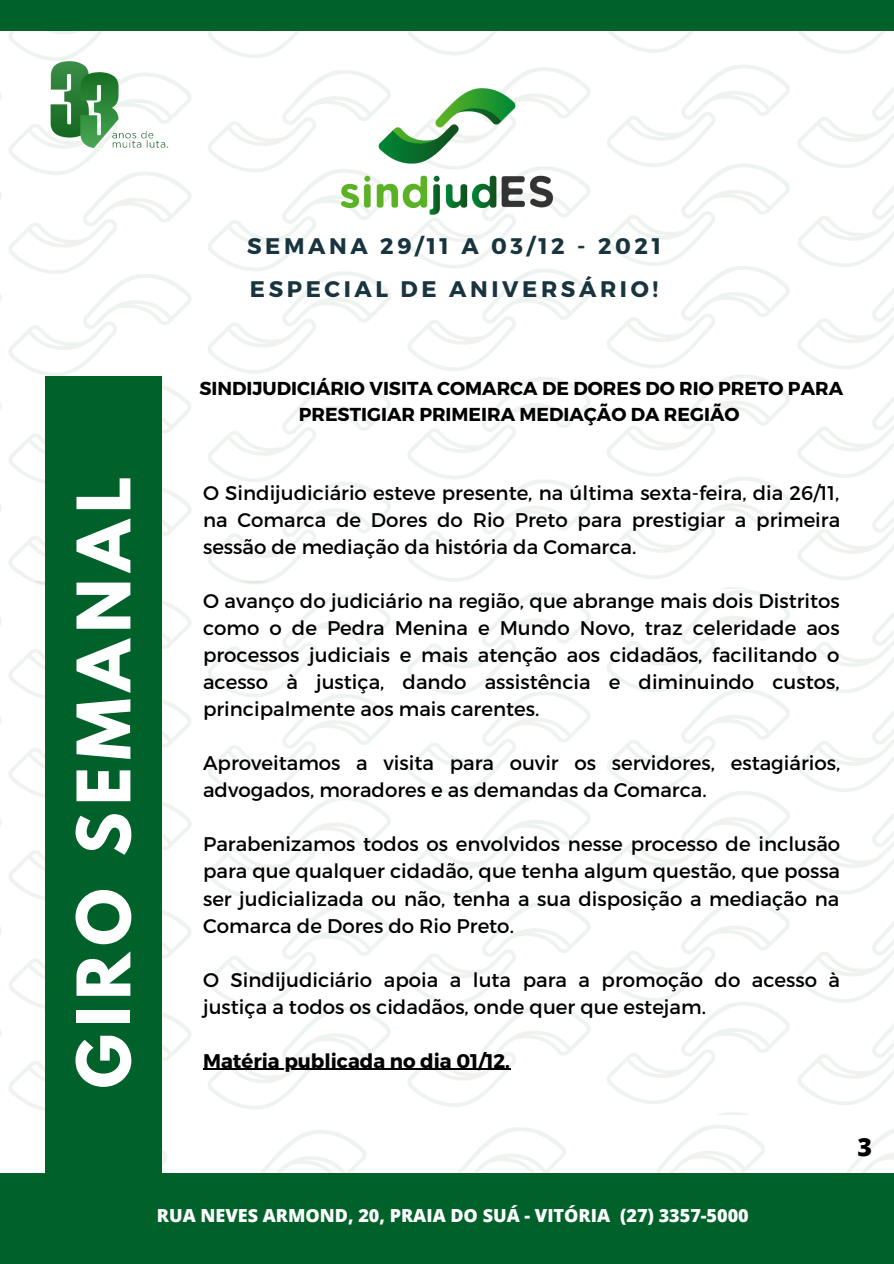
<style>
.page{position:relative;width:894px;height:1264px;background:#fff}
.page>*{position:absolute;margin:0;border:0;box-sizing:border-box;transform-origin:0 0}
.t1{font:700 65.25px "League Spartan";letter-spacing:.11em;color:#fff}
.t2{font:800 24.9px "Open Sans";color:#000}
.t3{font:700 22.5px "Montserrat";letter-spacing:.16em;color:#18343f}
.t4{font:19.8px/27px "Montserrat";color:#000;text-align:justify}
.t5{font:700 19.8px "Montserrat";color:#000}
.t6{font:700 18.75px/26.2px "Montserrat";color:#000;text-align:center}
.t7{font:800 18px "Open Sans";color:#fff}
</style>
<div class="page">
<img style="left:0;top:30px;width:893px;height:551px">
<img style="left:45px;top:1121px;width:848px;height:51px">
<div style="left:46px;top:376px;width:116px;height:829px;background:#00622a"></div>
<div style="left:0;top:1172px;width:893px;height:91px;background:#00622a"></div>
<div style="left:0;top:0;width:893px;height:30px;background:#00622a"></div>
<img style="left:0;top:581px;width:893px;height:533px">
<img style="left:302px;top:69px;width:289px;height:163px">
<hr style="left:203px;top:1068px;width:307px;height:1px;background:#000">
<img style="left:0;top:30px;width:253px;height:158px">
<p class="t3" style="left:247px;top:231px;width:415px">SEMANA 29/11 A 03/12 - 2021</p>
<p class="t3" style="left:250px;top:274px;width:409px">ESPECIAL DE ANIVERSÁRIO!</p>
<p class="t1" style="left:72px;top:1088px;width:613px;rotate:-90deg">GIRO SEMANAL</p>
<p class="t6" style="left:199px;top:374px;width:645px">SINDIJUDICIÁRIO VISITA COMARCA DE DORES DO RIO PRETO PARA<br>PRESTIGIAR PRIMEIRA MEDIAÇÃO DA REGIÃO</p>
<p class="t4" style="left:203px;top:478px;width:638px">O Sindijudiciário esteve presente, na última sexta-feira, dia 26/11, na Comarca de Dores do Rio Preto para prestigiar a primeira sessão de mediação da história da Comarca.</p>
<p class="t4" style="left:203px;top:586px;width:638px">O avanço do judiciário na região, que abrange mais dois Distritos como o de Pedra Menina e Mundo Novo, traz celeridade aos processos judiciais e mais atenção aos cidadãos, facilitando o acesso à justiça, dando assistência e diminuindo custos, principalmente aos mais carentes.</p>
<p class="t4" style="left:203px;top:748px;width:638px">Aproveitamos a visita para ouvir os servidores, estagiários, advogados, moradores e as demandas da Comarca.</p>
<p class="t4" style="left:203px;top:829px;width:638px">Parabenizamos todos os envolvidos nesse processo de inclusão para que qualquer cidadão, que tenha algum questão, que possa ser judicializada ou não, tenha a sua disposição a mediação na Comarca de Dores do Rio Preto.</p>
<p class="t4" style="left:203px;top:965px;width:638px">O Sindijudiciário apoia a luta para a promoção do acesso à justiça a todos os cidadãos, onde quer que estejam.</p>
<p class="t5" style="left:203px;top:1047px;width:308px">Matéria publicada no dia 01/12.</p>
<p class="t7" style="left:157px;top:1203px;width:593px">RUA NEVES ARMOND, 20, PRAIA DO SUÁ - VITÓRIA (27) 3357-5000</p>
<p class="t2" style="left:857px;top:1129px;width:16px">3</p>
</div>
